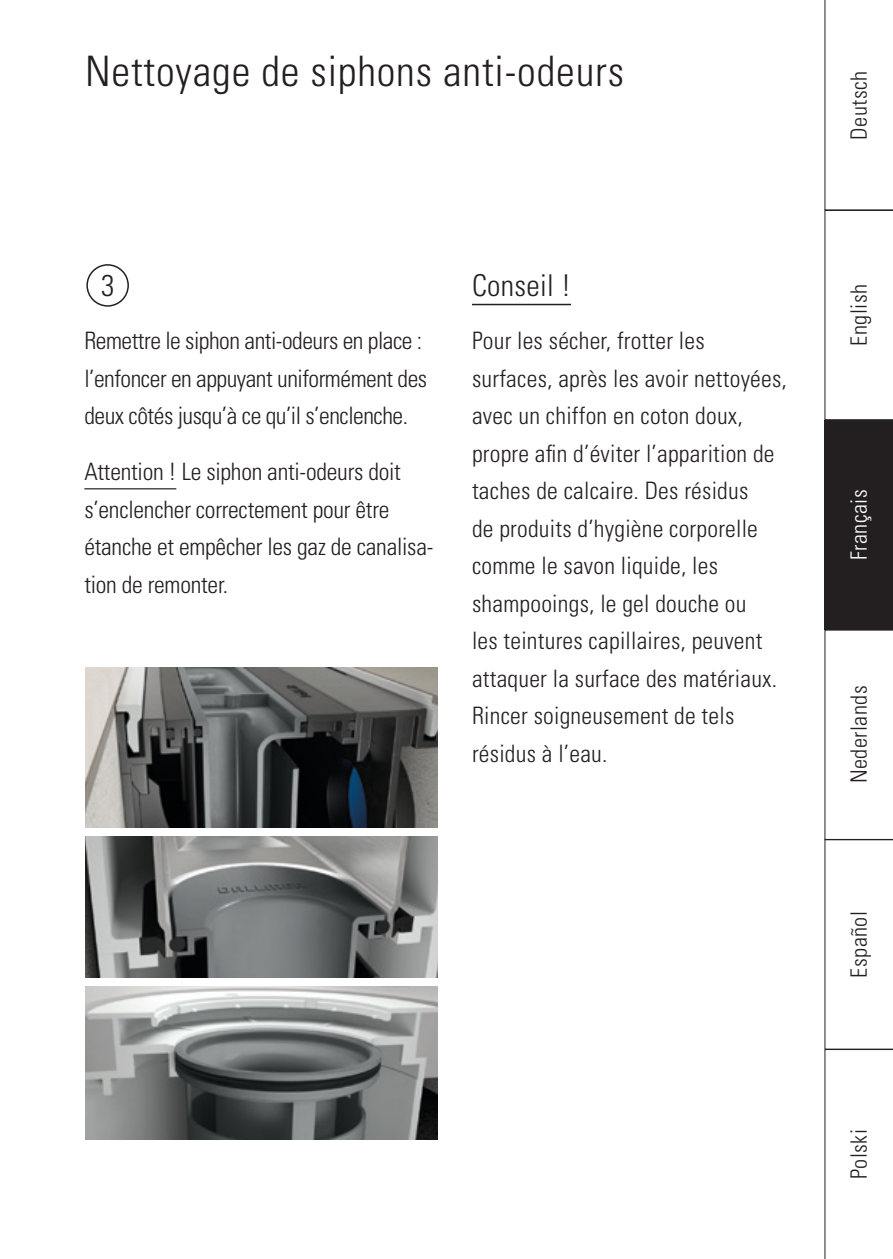
<style>
.page{position:relative;width:893px;height:1259px;background:#fff}
.page>*{position:absolute;margin:0;border:0;box-sizing:border-box;transform-origin:0 0}
.t1{font:300 condensed 42px "Univers LT Std";letter-spacing:.02em;color:#231f20}
.t2{font:300 condensed 30px "Univers LT Std";letter-spacing:.01em;color:#231f20}
.t3{font:300 condensed 24px/37.5px "Univers LT Std";letter-spacing:.01em;color:#231f20}
.t4{font:300 condensed 24px/37.5px "Univers LT Std";letter-spacing:-.01em;color:#231f20}
.t5{font:300 condensed 24px/37.5px "Univers LT Std";letter-spacing:-.02em;color:#231f20}
.t6{font:300 condensed 22.5px "Univers LT Std";letter-spacing:.02em;color:#231f20}
.t7{font:300 condensed 22.5px "Univers LT Std";letter-spacing:.02em;color:#fff}
</style>
<div class="page">
<img style="left:85px;top:986px;width:353px;height:154px">
<img style="left:85px;top:668px;width:353px;height:159px">
<img style="left:85px;top:836px;width:353px;height:141px">
<svg style="left:825px;top:0;width:68px;height:420px"></svg>
<div style="left:825px;top:420px;width:68px;height:209px;background:#231f20"></div>
<svg style="left:825px;top:630px;width:68px;height:629px"></svg>
<hr style="left:825px;top:210px;width:68px;height:1px;background:#231f20">
<hr style="left:825px;top:629px;width:68px;height:1px;background:#231f20">
<hr style="left:825px;top:839px;width:68px;height:1px;background:#231f20">
<hr style="left:825px;top:1048px;width:68px;height:1px;background:#231f20">
<hr style="left:84px;top:488px;width:92px;height:1px;background:#231f20">
<div style="left:86px;top:264px;width:43px;height:43px;border:2px solid #231f20;border-radius:50%"></div>
<hr style="left:472px;top:304px;width:99px;height:1px;background:#231f20">
<h1 class="t1" style="left:85px;top:46px;width:541px">Nettoyage de siphons anti-odeurs</h1>
<p class="t2" style="left:101px;top:268px;width:15px">3</p>
<p class="t2" style="left:472px;top:267px;width:100px">Conseil !</p>
<p class="t5" style="left:84px;top:322px;width:344px">Remettre le siphon anti-odeurs en place : l’enfoncer en appuyant uniformément des deux côtés jusqu’à ce qu’il s’enclenche.</p>
<p class="t4" style="left:84px;top:453px;width:351px">Attention ! Le siphon anti-odeurs doit s’enclencher correctement pour être étanche et empêcher les gaz de canalisa&shy;tion de remonter.</p>
<p class="t3" style="left:472px;top:322px;width:316px">Pour les sécher, frotter les surfaces, après les avoir nettoyées, avec un chiffon en coton doux, propre afin d’éviter l’apparition de taches de calcaire. Des résidus<br>de produits d’hygiène corporelle comme le savon liquide, les shampooings, le gel douche ou<br>les teintures capillaires, peuvent attaquer la surface des matériaux.<br>Rincer soigneusement de tels résidus à l’eau.</p>
<p class="t6" style="left:845px;top:139px;width:70px;rotate:-90deg">Deutsch</p>
<p class="t6" style="left:845px;top:345px;width:63px;rotate:-90deg">English</p>
<p class="t7" style="left:845px;top:560px;width:72px;rotate:-90deg">Français</p>
<p class="t6" style="left:845px;top:783px;width:99px;rotate:-90deg">Nederlands</p>
<p class="t6" style="left:845px;top:977px;width:68px;rotate:-90deg">Español</p>
<p class="t6" style="left:845px;top:1179px;width:51px;rotate:-90deg">Polski</p>
</div>
